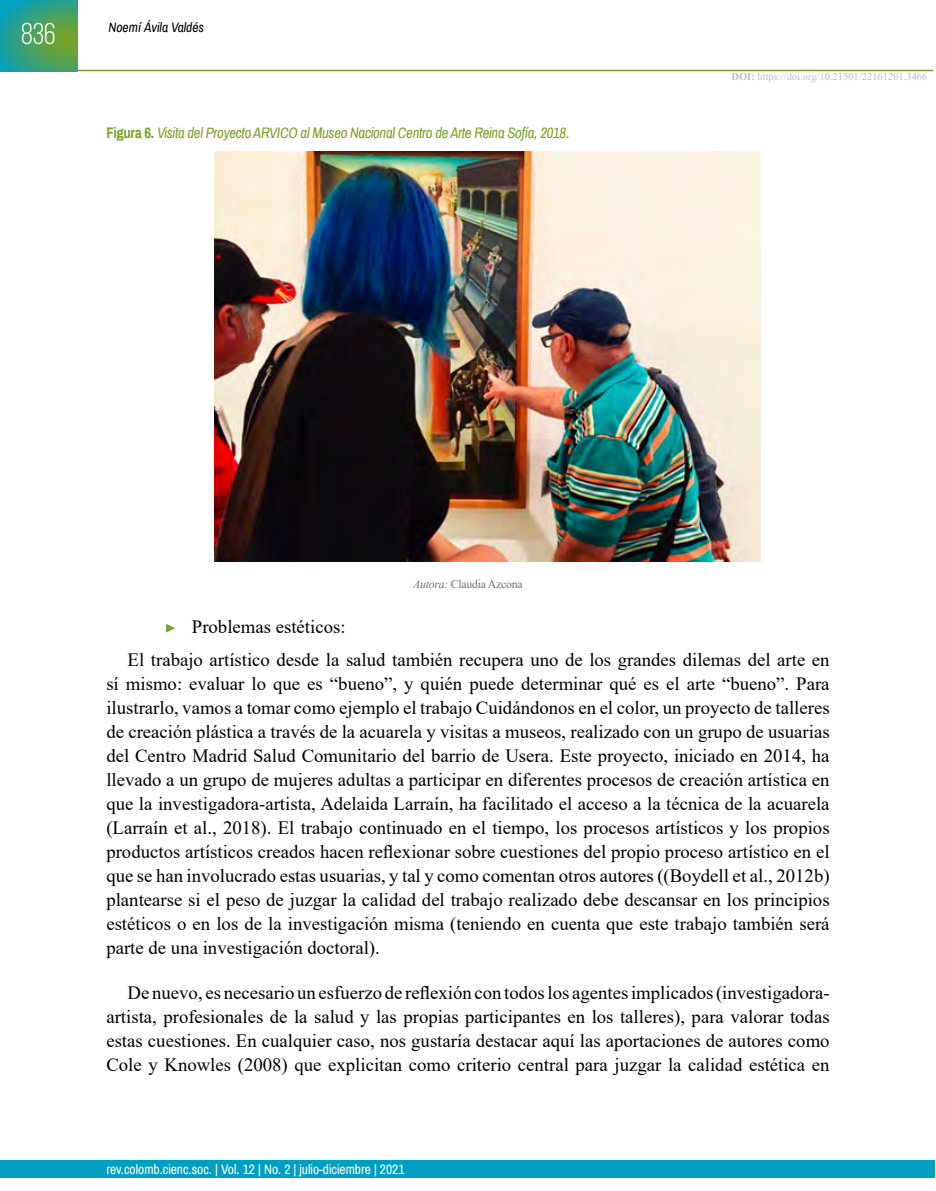
<style>
.page{position:relative;width:936px;height:1191px;background:#fff}
.page>*{position:absolute;margin:0;border:0;box-sizing:border-box;transform-origin:0 0}
.t1{font:30px "Bebas Neue";color:#fff}
.TEXTO_NORMAL{font:18.75px/24px "Times New Roman";color:#000;text-align:justify}
.titulo_tabla{font:italic 15px "Archivo Narrow";letter-spacing:-.02em;color:#77a225}
.t2{font:13.5px "Archivo Narrow";color:#fff}
.t3{font:italic 13.5px "Archivo Narrow";color:#000}
.pie_de_foto_o_de_tab{font:12px "Times New Roman";letter-spacing:-.02em;color:#707172}
.t4{font:10.5px "Times New Roman";color:#bbbdbe}
.s1{font-weight:700;font-style:normal}
.s2{font-weight:700}
.s3{font-style:italic}
.s4{font-family:"Minion Pro";color:#77a225}
</style>
<div class="page">
<div style="left:0;top:1160px;width:934px;height:18px;background:#009fc1"></div>
<hr style="left:77px;top:70px;width:856px;height:1px;background:#77a225">
<svg style="left:0;top:0;width:78px;height:71px;background:#3ca071"></svg>
<img style="left:215px;top:152px;width:545px;height:410px">
<h1 class="t1" style="left:21px;top:18px;width:36px">836</h1>
<p class="t3" style="left:108px;top:19px;width:97px">Noemí Ávila Valdés</p>
<p class="titulo_tabla" style="left:106px;top:124px;width:464px"><span class="s1">Figura 6.</span> Visita del Proyecto ARVICO al Museo Nacional Centro de Arte Reina Sofía, 2018.</p>
<p class="t4" style="left:731px;top:69px;width:197px"><span class="s2">DOI:</span> https://doi.org/10.21501/22161201.3466</p>
<p class="pie_de_foto_o_de_tab" style="left:413px;top:575px;width:111px"><span class="s3">Autora:</span> Claudia Azcona</p>
<p class="TEXTO_NORMAL" style="left:165px;top:614px;width:182px"><span class="s4">▶</span> Problemas estéticos:</p>
<p class="TEXTO_NORMAL" style="left:106px;top:647px;width:724px;text-indent:21px">El trabajo artístico desde la salud también recupera uno de los grandes dilemas del arte en sí mismo: evaluar lo que es “bueno”, y quién puede determinar qué es el arte “bueno”. Para ilustrarlo, vamos a tomar como ejemplo el trabajo Cuidándonos en el color, un proyecto de talleres de creación plástica a través de la acuarela y visitas a museos, realizado con un grupo de usuarias del Centro Madrid Salud Comunitario del barrio de Usera. Este proyecto, iniciado en 2014, ha llevado a un grupo de mujeres adultas a participar en diferentes procesos de creación artística en que la investigadora-artista, Adelaida Larraín, ha facilitado el acceso a la técnica de la acuarela (Larraín et al., 2018). El trabajo continuado en el tiempo, los procesos artísticos y los propios productos artísticos creados hacen reflexionar sobre cuestiones del propio proceso artístico en el que se han involucrado estas usuarias, y tal y como comentan otros autores ((Boydell et al., 2012b) plantearse si el peso de juzgar la calidad del trabajo realizado debe descansar en los principios estéticos o en los de la investigación misma (teniendo en cuenta que este trabajo también será parte de una investigación doctoral).</p>
<p class="TEXTO_NORMAL" style="left:106px;top:980px;width:724px;text-indent:21px">De nuevo, es necesario un esfuerzo de reflexión con todos los agentes implicados (investigadora&shy;artista, profesionales de la salud y las propias participantes en los talleres), para valorar todas estas cuestiones. En cualquier caso, nos gustaría destacar aquí las aportaciones de autores como Cole y Knowles (2008) que explicitan como criterio central para juzgar la calidad estética en</p>
<p class="t2" style="left:106px;top:1160px;width:300px">rev.colomb.cienc.soc. | Vol. 12 | No. 2 | julio-diciembre | 2021</p>
</div>
